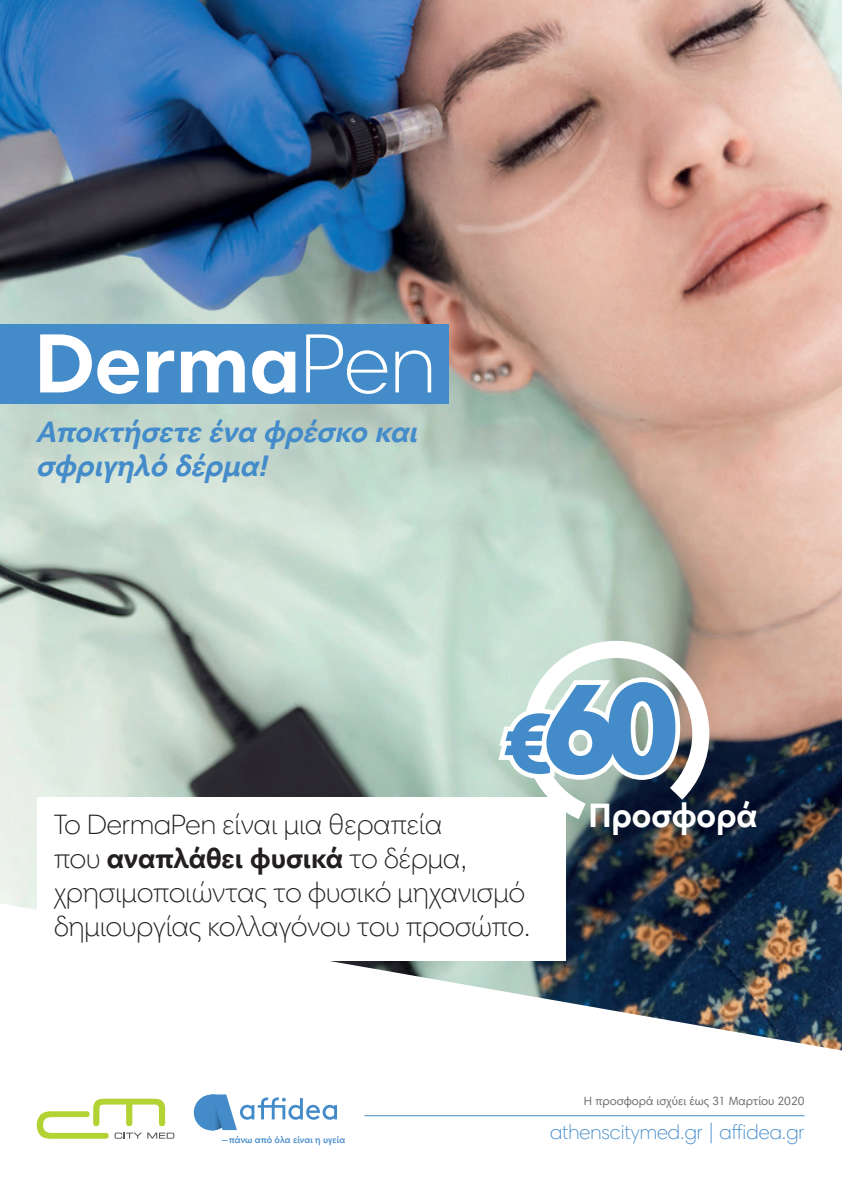
<style>
.page{position:relative;width:842px;height:1191px;background:#fff}
.page>*{position:absolute;margin:0;border:0;box-sizing:border-box;transform-origin:0 0}
.t1{font:900 128px "Harmonia Sans W1 G";color:#448bca}
.t2{font:700 85px "Harmonia Sans W1 G";color:#fff}
.t3{font:700 34.3px "Harmonia Sans W1 G";color:#fff}
.t4{font:italic 700 30px/34px "Harmonia Sans W1 G";color:#448bca}
.t5{font:300 28.3px/34px "Harmonia Sans W1 G";color:#231f20}
.t6{font:300 20.4px "Harmonia Sans W1 G";color:#448bca}
.t7{font:12px "Harmonia Sans W1 G";color:#6c6d70}
.t8{font:600 9.5px "Harmonia Sans W1 G";letter-spacing:-.005em;color:#448bca}
.s1{font-weight:300}
.s2{font-size:83.6px}
.s3{font-weight:700}
</style>
<div class="page">
<img style="left:0;top:0;width:842px;height:1050px">
<div style="left:0;top:324px;width:448px;height:80px;background:#448bca"></div>
<div style="left:37px;top:797px;width:528px;height:164px;background:#fff"></div>
<svg style="left:515px;top:632px;width:203px;height:202px"></svg>
<svg style="left:492px;top:672px;width:193px;height:112px"></svg>
<div style="left:194px;top:1094px;width:36px;height:36px;background:#448bca;border-radius:50%"></div>
<svg style="left:212px;top:1094px;width:125px;height:36px"></svg>
<hr style="left:364px;top:1115px;width:440px;height:1px;background:#448bca">
<svg style="left:37px;top:1098px;width:137px;height:40px"></svg>
<h2 class="t2" style="left:34px;top:309px;width:403px">Derma<span class="s1">Pen</span></h2>
<p class="t4" style="left:36px;top:414px;width:390px">Αποκτήσετεένα φρέσκο και σφριγηλό δέρμα!</p>
<h1 class="t1" style="left:503px;top:645px;width:177px"><span class="s2">€</span>60</h1>
<p class="t3" style="left:588px;top:793px;width:171px">Προσφορά</p>
<p class="t5" style="left:54px;top:807px;width:478px">To DermaPen είναι μια θεραπεία<br>που <span class="s3">αναπλάθει φυσικά</span> το δέρμα, χρησιμοποιώντας το φυσικό μηχανισμό δημιουργίας κολλαγόνου του προσώπο.</p>
<p class="t8" style="left:221px;top:1134px;width:125px">―πάνω από όλα είναι η υγεία</p>
<p class="t7" style="left:584px;top:1093px;width:222px">Η προσφορά ισχύει έως 31 Μαρτίου 2020</p>
<p class="t6" style="left:550px;top:1119px;width:256px">athenscitymed.gr | affidea.gr</p>
</div>
